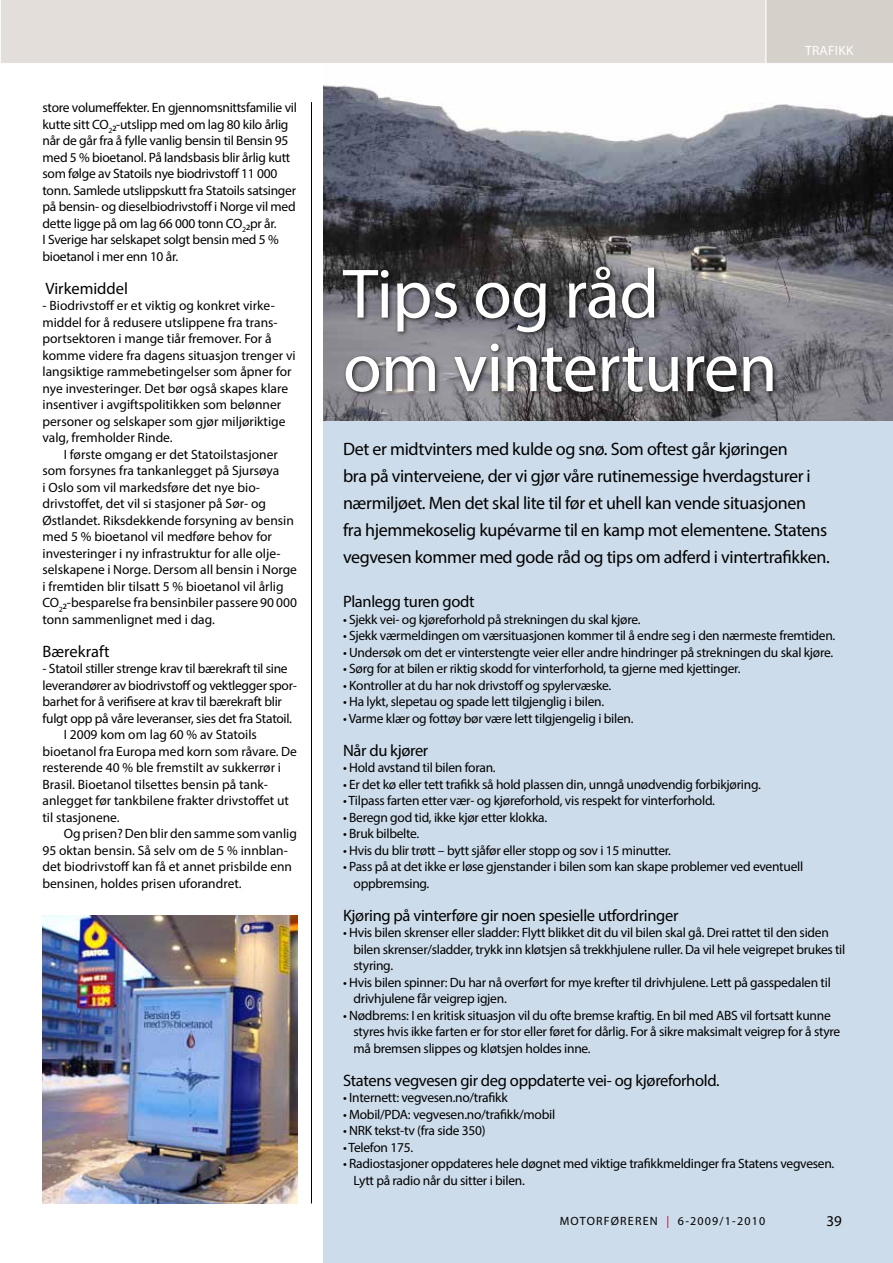
<style>
.page{position:relative;width:893px;height:1263px;background:#fff}
.page>*{position:absolute;margin:0;border:0;box-sizing:border-box;transform-origin:0 0}
.t1{font:70.5px/73.5px "Myriad Pro";letter-spacing:-.01em;color:#fff}
.t2{font:18px/27px "Myriad Pro";letter-spacing:-.02em;color:#000}
.t3{font:16.5px "Myriad Pro";letter-spacing:-.02em;color:#000}
.t4{font:16.5px "Myriad Pro";color:#000}
.t5{font:15px "Myriad Pro";color:#000}
.t6{font:13.5px/16.5px "Myriad Pro";letter-spacing:-.02em;color:#000}
.t7{font:13.5px/16.5px "Myriad Pro";color:#000}
.t8{font:13.5px "Myriad Pro";letter-spacing:.02em;color:#fff}
.t9{font:12px "Myriad Pro";letter-spacing:.1em;color:#000}
.s1{color:#be002f}
</style>
<div class="page">
<div style="left:323px;top:41px;width:570px;height:1222px;background:#cddcea"></div>
<img style="left:323px;top:64px;width:570px;height:357px">
<div style="left:766px;top:0;width:127px;height:64px;background:#d6d0ca"></div>
<div style="left:1px;top:0;width:765px;height:64px;background:#e3deda"></div>
<img style="left:43px;top:915px;width:255px;height:288px">
<div style="left:340px;top:264px;width:439px;height:133px;background:#000;opacity:.75"></div>
<hr style="left:311px;top:102px;width:1px;height:1101px;background:#000">
<p class="t6" style="left:43px;top:99px;width:256px">store volumeffekter. En gjennomsnittsfamilie vil kutte sitt CO<sub>2</sub>₂-utslipp med om lag 80 kilo årlig når de går fra å fylle vanlig bensin til Bensin 95 med 5 % bioetanol. På landsbasis blir årlig kutt som følge av Statoils nye biodrivstoff 11 000 tonn. Samlede utslippskutt fra Statoils satsinger på bensin- og dieselbiodrivstoff i Norge vil med dette ligge på om lag 66 000 tonn CO<sub>2</sub>₂pr år.<br>I Sverige har selskapet solgt bensin med 5 % bioetanol i mer enn 10 år.</p>
<p class="t4" style="left:45px;top:278px;width:84px">Virkemiddel</p>
<p class="t7" style="left:43px;top:297px;width:255px">- Biodrivstoff er et viktig og konkret virke&shy;middel for å redusere utslippene fra trans&shy;portsektoren i mange tiår fremover. For å komme videre fra dagens situasjon trenger vi langsiktige rammebetingelser som åpner for nye investeringer. Det bør også skapes klare insentiver i avgiftspolitikken som belønner personer og selskaper som gjør miljøriktige valg, fremholder Rinde.</p>
<p class="t7" style="left:43px;top:446px;width:256px;text-indent:21px">I første omgang er det Statoilstasjoner som forsynes fra tankanlegget på Sjursøya<br>i Oslo som vil markedsføre det nye bio&shy;drivstoffet, det vil si stasjoner på Sør- og Østlandet. Riksdekkende forsyning av bensin med 5 % bioetanol vil medføre behov for investeringer i ny infrastruktur for alle olje&shy;selskapene i Norge. Dersom all bensin i Norge i fremtiden blir tilsatt 5 % bioetanol vil årlig CO<sub>2</sub>₂-besparelse fra bensinbiler passere 90 000 tonn sammenlignet med i dag.</p>
<p class="t4" style="left:43px;top:641px;width:68px">Bærekraft</p>
<p class="t6" style="left:43px;top:660px;width:247px">- Statoil stiller strenge krav til bærekraft til sine</p>
<p class="t6" style="left:43px;top:677px;width:256px">leverandører av biodrivstoff og vektlegger spor-</p>
<p class="t6" style="left:43px;top:693px;width:241px">barhet for å verifisere at krav til bærekraft blir</p>
<p class="t6" style="left:43px;top:710px;width:251px">fulgt opp på våre leveranser, sies det fra Statoil.</p>
<p class="t7" style="left:64px;top:726px;width:195px">I 2009 kom om lag 60 % av Statoils</p>
<p class="t7" style="left:43px;top:743px;width:256px">bioetanol fra Europa med korn som råvare. De</p>
<p class="t7" style="left:43px;top:759px;width:240px">resterende 40 % ble fremstilt av sukkerrør i</p>
<p class="t7" style="left:43px;top:776px;width:226px">Brasil. Bioetanol tilsettes bensin på tank-</p>
<p class="t7" style="left:43px;top:792px;width:248px">anlegget før tankbilene frakter drivstoffet ut</p>
<p class="t7" style="left:43px;top:809px;width:79px">til stasjonene.</p>
<p class="t7" style="left:64px;top:825px;width:235px">Og prisen? Den blir den samme som vanlig</p>
<p class="t7" style="left:43px;top:842px;width:247px">95 oktan bensin. Så selv om de 5 % innblan-</p>
<p class="t7" style="left:43px;top:858px;width:251px">det biodrivstoff kan få et annet prisbilde enn</p>
<p class="t7" style="left:43px;top:875px;width:201px">bensinen, holdes prisen uforandret.</p>
<p class="t8" style="left:805px;top:42px;width:50px">TRAFIKK</p>
<h1 class="t1" style="left:343px;top:256px;width:436px">Tips og råd<br>om vinterturen</h1>
<p class="t2" style="left:343px;top:435px;width:488px">Det er midtvinters med kulde og snø. Som oftest går kjøringen<br>bra på vinterveiene, der vi gjør våre rutinemessige hverdagsturer i nærmiljøet. Men det skal lite til før et uhell kan vende situasjonen<br>fra hjemmekoselig kupévarme til en kamp mot elementene. Statens vegvesen kommer med gode råd og tips om adferd i vintertrafikken.</p>
<p class="t3" style="left:343px;top:591px;width:133px">Planlegg turen godt</p>
<p class="t6" style="left:343px;top:611px;width:299px">• Sjekk vei- og kjøreforhold på strekningen du skal kjøre.</p>
<p class="t6" style="left:343px;top:627px;width:494px">• Sjekk værmeldingen om værsituasjonen kommer til å endre seg i den nærmeste fremtiden.</p>
<p class="t6" style="left:343px;top:644px;width:492px">• Undersøk om det er vinterstengte veier eller andre hindringer på strekningen du skal kjøre.</p>
<p class="t6" style="left:343px;top:660px;width:399px">• Sørg for at bilen er riktig skodd for vinterforhold, ta gjerne med kjettinger.</p>
<p class="t6" style="left:343px;top:677px;width:270px">• Kontroller at du har nok drivstoff og spylervæske.</p>
<p class="t6" style="left:343px;top:693px;width:263px">• Ha lykt, slepetau og spade lett tilgjenglig i bilen.</p>
<p class="t6" style="left:343px;top:710px;width:292px">• Varme klær og fottøy bør være lett tilgjengelig i bilen.</p>
<p class="t3" style="left:343px;top:740px;width:87px">Når du kjører</p>
<p class="t6" style="left:343px;top:759px;width:154px">• Hold avstand til bilen foran.</p>
<p class="t6" style="left:343px;top:776px;width:419px">• Er det kø eller tett trafikk så hold plassen din, unngå unødvendig forbikjøring.</p>
<p class="t6" style="left:343px;top:792px;width:373px">• Tilpass farten etter vær- og kjøreforhold, vis respekt for vinterforhold.</p>
<p class="t6" style="left:343px;top:809px;width:206px">• Beregn god tid, ikke kjør etter klokka.</p>
<p class="t6" style="left:343px;top:825px;width:78px">• Bruk bilbelte.</p>
<p class="t6" style="left:343px;top:842px;width:330px">• Hvis du blir trøtt – bytt sjåfør eller stopp og sov i 15 minutter.</p>
<p class="t6" style="left:353px;top:858px;width:451px;text-indent:-11px">• Pass på at det ikke er løse gjenstander i bilen som kan skape problemer ved eventuell oppbremsing.</p>
<p class="t3" style="left:343px;top:905px;width:337px">Kjøring på vinterføre gir noen spesielle utfordringer</p>
<p class="t6" style="left:353px;top:924px;width:493px;text-indent:-11px">• Hvis bilen skrenser eller sladder: Flytt blikket dit du vil bilen skal gå. Drei rattet til den siden bilen skrenser/sladder, trykk inn kløtsjen så trekkhjulene ruller. Da vil hele veigrepet brukes til styring.</p>
<p class="t6" style="left:353px;top:974px;width:479px;text-indent:-11px">• Hvis bilen spinner: Du har nå overført for mye krefter til drivhjulene. Lett på gasspedalen til drivhjulene får veigrep igjen.</p>
<p class="t6" style="left:353px;top:1007px;width:488px;text-indent:-11px">• Nødbrems: I en kritisk situasjon vil du ofte bremse kraftig. En bil med ABS vil fortsatt kunne styres hvis ikke farten er for stor eller føret for dårlig. For å sikre maksimalt veigrep for å styre må bremsen slippes og kløtsjen holdes inne.</p>
<p class="t3" style="left:343px;top:1070px;width:378px">Statens vegvesen gir deg oppdaterte vei- og kjøreforhold.</p>
<p class="t6" style="left:343px;top:1089px;width:166px">• Internett: vegvesen.no/trafikk</p>
<p class="t6" style="left:343px;top:1106px;width:214px">• Mobil/PDA: vegvesen.no/trafikk/mobil</p>
<p class="t6" style="left:343px;top:1122px;width:144px">• NRK tekst-tv (fra side 350)</p>
<p class="t6" style="left:343px;top:1139px;width:72px">• Telefon 175.</p>
<p class="t6" style="left:353px;top:1155px;width:482px;text-indent:-11px">• Radiostasjoner oppdateres hele døgnet med viktige trafikkmeldinger fra Statens vegvesen.<br>Lytt på radio når du sitter i bilen.</p>
<p class="t9" style="left:560px;top:1213px;width:207px">MOTORFØREREN <span class="s1">|</span> 6-2009/1-2010</p>
<p class="t5" style="left:827px;top:1211px;width:17px">39</p>
</div>
